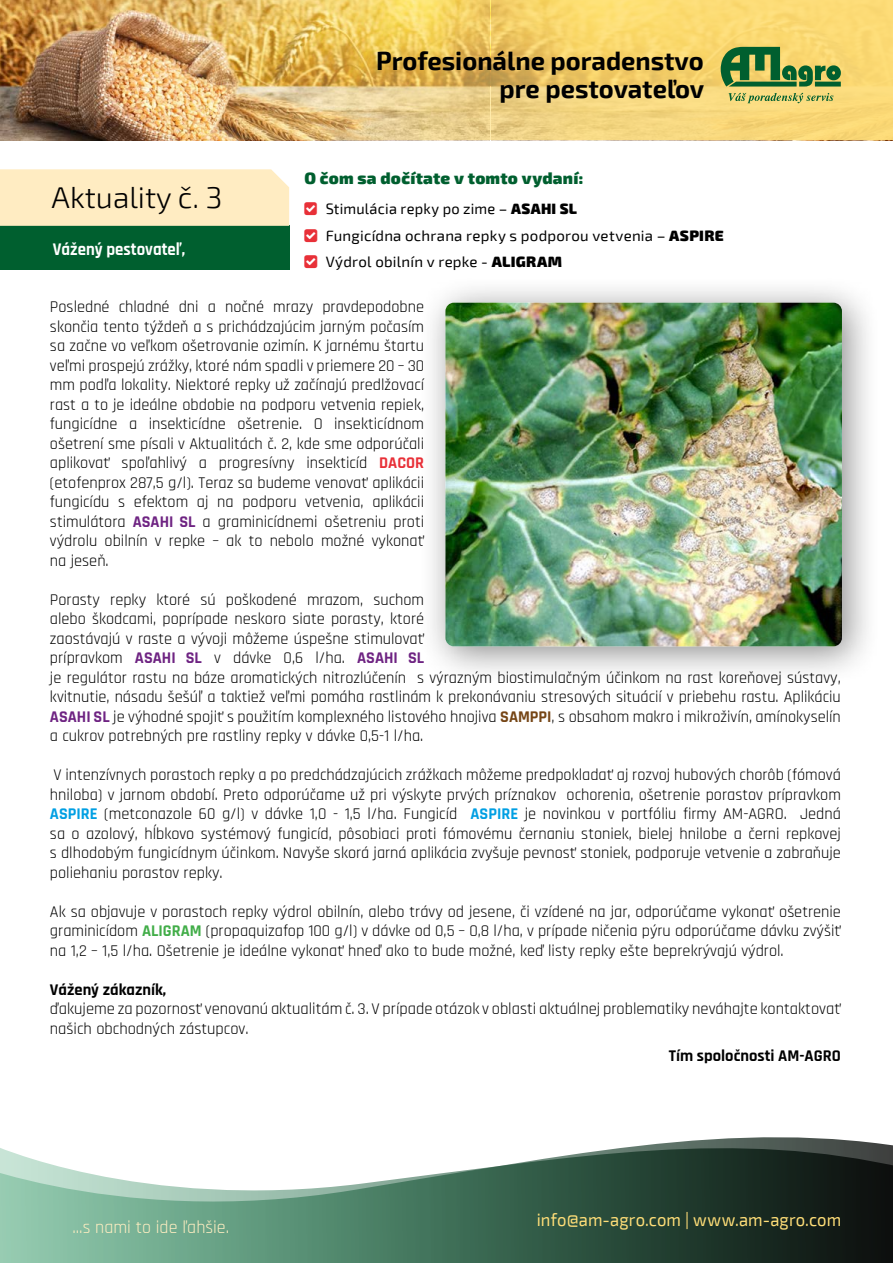
<style>
.page{position:relative;width:893px;height:1263px;background:#fff}
.page>*{position:absolute;margin:0;border:0;box-sizing:border-box;transform-origin:0 0}
.t1{font:300 30px "Exo 2";color:#000}
.t2{font:700 25.5px/28.5px "Exo 2";color:#000;text-align:right}
.t3{font:18px "Exo 2";letter-spacing:.005em;color:#ffde78;scale:.92 1}
.t4{font:18px "Rajdhani";color:#ffeec1}
.t5{font:700 18px "Rajdhani";color:#fff;scale:.93 1}
.t6{font:16.5px/19.5px "Rajdhani";color:#000;text-align:justify}
.t7{font:700 16.5px "Rajdhani";color:#000}
.t8{font:900 16.5px "Exo 2";letter-spacing:.015em;color:#005f2f}
.t9{font:15px/26.5px "Exo 2";letter-spacing:.015em;color:#000}
.s1{font-weight:900}
.s2{font-weight:700;color:#e83038}
.s3{font-weight:700;color:#6e2382}
.s4{font-weight:700;color:#754515}
.s5{font-weight:700;color:#009fe3}
.s6{font-weight:700;color:#41ad48}
</style>
<div class="page">
<div style="left:0;top:225px;width:289px;height:45px;background:#005f2f"></div>
<div style="left:0;top:169px;width:289px;height:57px;background:#ffecc2"></div>
<div style="left:418px;top:276px;width:463px;height:409px;background:#000;opacity:.45"></div>
<img style="left:445px;top:303px;width:397px;height:343px">
<svg style="left:0;top:1137px;width:893px;height:126px"></svg>
<img style="left:0;top:0;width:140px;height:140px">
<img style="left:140px;top:0;width:753px;height:140px">
<svg style="left:721px;top:47px;width:120px;height:40px;background:#76974e"></svg>
<svg style="left:728px;top:93px;width:105px;height:10px"></svg>
<h1 class="t1" style="left:52px;top:180px;width:172px">Aktuality č. 3</h1>
<p class="t5" style="left:53px;top:238px;width:144px">Vážený pestovateľ,</p>
<h2 class="t2" style="left:376px;top:47px;width:330px">Profesionálne poradenstvo pre pestovateľov</h2>
<p class="t8" style="left:304px;top:168px;width:280px">O čom sa dočítate v tomto vydaní:</p>
<p class="t9" style="left:326px;top:196px;width:399px">Stimulácia repky po zime – <span class="s1">ASAHI SL<br></span>Fungicídna ochrana repky s podporou vetvenia – <span class="s1">ASPIRE<br></span>Výdrol obilnín v repke - <span class="s1">ALIGRAM</span></p>
<p class="t6" style="left:50px;top:297px;width:376px">Posledné chladné dni a nočné mrazy pravdepodobne skončia tento týždeň a s prichádzajúcim jarným počasím sa začne vo veľkom ošetrovanie ozimín. K jarnému štartu veľmi prospejú zrážky, ktoré nám spadli v priemere 20 – 30 mm podľa lokality. Niektoré repky už začínajú predlžovací rast a to je ideálne obdobie na podporu vetvenia repiek, fungicídne a insekticídne ošetrenie. O insekticídnom ošetrení sme písali v Aktualitách č. 2, kde sme odporúčali aplikovať spoľahlivý a progresívny insekticíd <span class="s2">DACOR </span>(etofenprox 287,5 g/l). Teraz sa budeme venovať aplikácii fungicídu s efektom aj na podporu vetvenia, aplikácii stimulátora <span class="s3">ASAHI SL</span> a graminicídnemi ošetreniu proti výdrolu obilnín v repke – ak to nebolo možné vykonať na jeseň.</p>
<p class="t6" style="left:50px;top:590px;width:792px;text-align:left">Porasty repky ktoré sú poškodené mrazom, suchom<br>alebo škodcami, poprípade neskoro siate porasty, ktoré<br>zaostávajú v raste a vývoji môžeme úspešne stimulovať<br>prípravkom <span class="s3">ASAHI SL</span> v dávke 0,6 l/ha. <span class="s3">ASAHI SL<br></span>je regulátor rastu na báze aromatických nitrozlúčenín s výrazným biostimulačným účinkom na rast koreňovej sústavy, kvitnutie, násadu šešúľ a taktiež veľmi pomáha rastlinám k prekonávaniu stresových situácií v priebehu rastu. Aplikáciu <span class="s3">ASAHI SL</span> je výhodné spojiť s použitím komplexného listového hnojiva <span class="s4">SAMPPI</span>, s obsahom makro i mikroživín, amínokyselín a cukrov potrebných pre rastliny repky v dávke 0,5-1 l/ha.</p>
<p class="t6" style="left:50px;top:766px;width:792px">V intenzívnych porastoch repky a po predchádzajúcich zrážkach môžeme predpokladať aj rozvoj hubových chorôb (fómová hniloba) v jarnom období. Preto odporúčame už pri výskyte prvých príznakov ochorenia, ošetrenie porastov prípravkom <span class="s5">ASPIRE</span> (metconazole 60 g/l) v dávke 1,0 - 1,5 l/ha. Fungicíd <span class="s5">ASPIRE</span> je novinkou v portfóliu firmy AM-AGRO. Jedná sa o azolový, hĺbkovo systémový fungicíd, pôsobiaci proti fómovému černaniu stoniek, bielej hnilobe a černi repkovej s dlhodobým fungicídnym účinkom. Navyše skorá jarná aplikácia zvyšuje pevnosť stoniek, podporuje vetvenie a zabraňuje poliehaniu porastov repky.</p>
<p class="t6" style="left:50px;top:902px;width:792px">Ak sa objavuje v porastoch repky výdrol obilnín, alebo trávy od jesene, či vzídené na jar, odporúčame vykonať ošetrenie graminicídom <span class="s6">ALIGRAM</span> (propaquizafop 100 g/l) v dávke od 0,5 – 0,8 l/ha, v prípade ničenia pýru odporúčame dávku zvýšiť na 1,2 – 1,5 l/ha. Ošetrenie je ideálne vykonať hneď ako to bude možné, keď listy repky ešte beprekrývajú výdrol.</p>
<p class="t7" style="left:50px;top:979px;width:118px">Vážený zákazník,</p>
<p class="t6" style="left:50px;top:999px;width:792px">ďakujeme za pozornosť venovanú aktualitám č. 3. V prípade otázok v oblasti aktuálnej problematiky neváhajte kontaktovať našich obchodných zástupcov.</p>
<p class="t7" style="left:669px;top:1045px;width:174px">Tím spoločnosti AM-AGRO</p>
<p class="t4" style="left:72px;top:1217px;width:158px">...s nami to ide ľahšie.</p>
<p class="t3" style="left:537px;top:1209px;width:332px">info@am-agro.com | www.am-agro.com</p>
</div>
